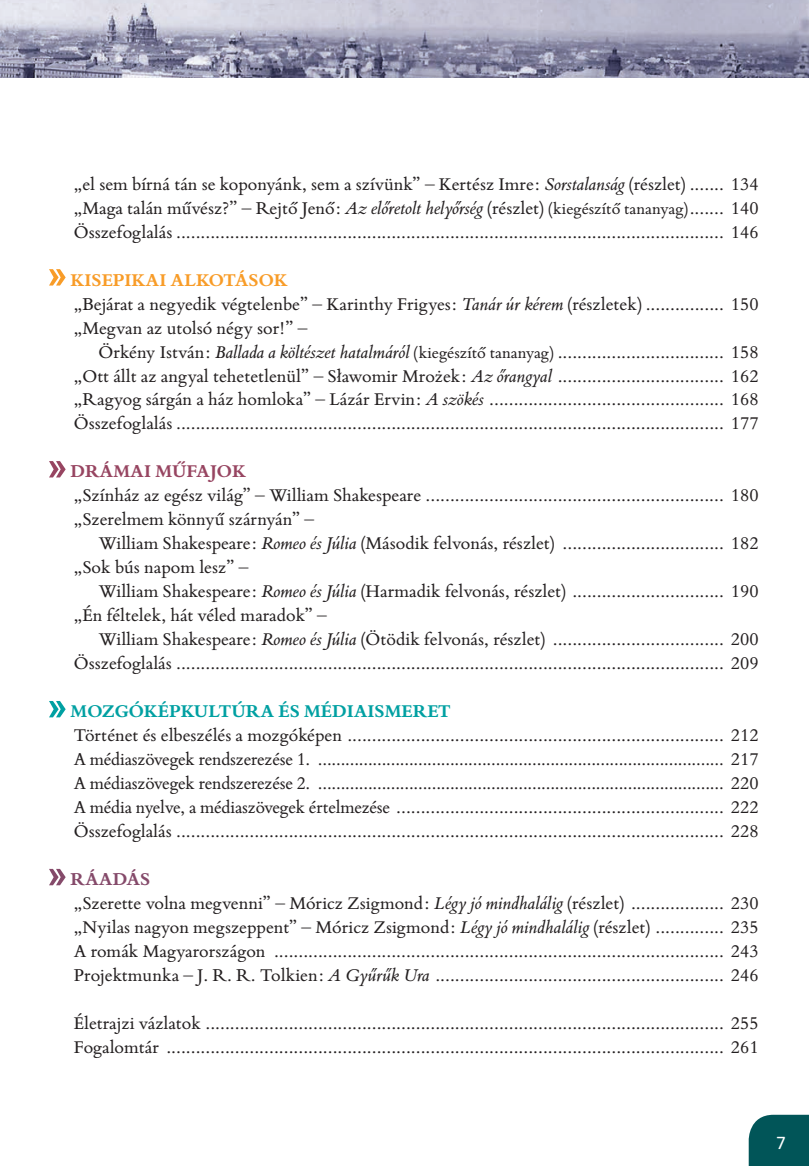
<style>
.page{position:relative;width:809px;height:1166px;background:#fff}
.page>*{position:absolute;margin:0;border:0;box-sizing:border-box;transform-origin:0 0}
.t1{font:19.25px/24px "Bembo Book MT Pro";color:#231f20}
.t2{font:700 19.25px "Bembo Book MT Pro";color:#00a0a2}
.t3{font:700 19.25px "Bembo Book MT Pro";color:#974561}
.t4{font:19.25px "Calibri";color:#fff}
.s1{font-style:italic}
.s2{font-size:17.5px}
.s3{font-weight:700;color:#f89c28}
.s4{font-weight:700;color:#854a6a}
</style>
<div class="page">
<svg style="left:748px;top:1114px;width:61px;height:51px;background:#116063"></svg>
<svg style="left:49px;top:269px;width:17px;height:16px"></svg>
<svg style="left:49px;top:461px;width:17px;height:16px"></svg>
<svg style="left:49px;top:701px;width:17px;height:16px"></svg>
<svg style="left:49px;top:868px;width:17px;height:17px"></svg>
<img style="left:0;top:0;width:809px;height:77px">
<p class="t1" style="left:74px;top:173px;width:686px;text-align:justify">„el sem bírná tán se koponyánk, sem a szívünk” – Kertész Imre: <span class="s1">Sorstalanság</span> (részlet) ....... 134 „Maga talán művész?” – Rejtő Jenő: <span class="s1">Az előretolt helyőrség</span> (részlet) <span class="s2">(kiegészítő tananyag)</span> ....... 140<br>Összefoglalás ................................................................................................................ 146</p>
<p class="t1" style="left:70px;top:269px;width:689px"><span class="s3">KISEPIKAI ALKOTÁSOK<br></span>„Bejárat a negyedik végtelenbe” – Karinthy Frigyes: <span class="s1">Tanár úr kérem</span> (részletek) ................ 150 „Megvan az utolsó négy sor!” –</p>
<p class="t1" style="left:74px;top:341px;width:686px;text-align:justify;text-indent:25px">Örkény István: <span class="s1">Ballada a költészet hatalmáról</span> <span class="s2">(kiegészítő tananyag)</span> .................................. 158 „Ott állt az angyal tehetetlenül” – Sławomir Mrożek: <span class="s1">Az őrangyal</span> .................................. 162 „Ragyog sárgán a ház homloka” – Lázár Ervin: <span class="s1">A szökés</span> ................................................ 168<br>Összefoglalás ................................................................................................................ 177</p>
<p class="t3" style="left:70px;top:464px;width:177px">DRÁMAI MŰFAJOK</p>
<p class="t1" style="left:74px;top:485px;width:686px">„Színház az egész világ” – William Shakespeare ............................................................. 180 „Szerelmem könnyű szárnyán” –</p>
<p class="t1" style="left:74px;top:533px;width:686px;text-indent:25px">William Shakespeare: <span class="s1">Romeo és Júlia</span> (Második felvonás, részlet) ................................. 182 „Sok bús napom lesz” –</p>
<p class="t1" style="left:74px;top:581px;width:686px;text-indent:25px">William Shakespeare: <span class="s1">Romeo és Júlia</span> (Harmadik felvonás, részlet) ............................... 190 „Én féltelek, hát véled maradok” –</p>
<p class="t1" style="left:74px;top:629px;width:686px;text-align:right">William Shakespeare: <span class="s1">Romeo és Júlia</span> (Ötödik felvonás, részlet) ................................... 200<br>Összefoglalás ................................................................................................................ 209</p>
<p class="t2" style="left:70px;top:704px;width:382px">MOZGÓKÉPKULTÚRA ÉS MÉDIAISMERET</p>
<p class="t1" style="left:74px;top:725px;width:686px;text-align:justify">Történet és elbeszélés a mozgóképen ............................................................................. 212<br>A médiaszövegek rendszerezése 1. ......................................................................................... 217<br>A médiaszövegek rendszerezése 2. ......................................................................................... 220<br>A média nyelve, a médiaszövegek értelmezése ................................................................... 222<br>Összefoglalás ................................................................................................................ 228</p>
<p class="t1" style="left:70px;top:869px;width:689px"><span class="s4">RÁADÁS<br></span>„Szerette volna megvenni” – Móricz Zsigmond: <span class="s1">Légy jó mindhalálig</span> (részlet) ................... 230 „Nyilas nagyon megszeppent” – Móricz Zsigmond: <span class="s1">Légy jó mindhalálig</span> (részlet) .............. 235<br>A romák Magyarországon ............................................................................................ 243<br>Projektmunka – J. R. R. Tolkien: <span class="s1">A Gyűrűk Ura</span> ........................................................... 246</p>
<p class="t1" style="left:74px;top:1013px;width:686px">Életrajzi vázlatok .......................................................................................................... 255<br>Fogalomtár .................................................................................................................. 261</p>
<p class="t4" style="left:776px;top:1135px;width:11px">7</p>
</div>
